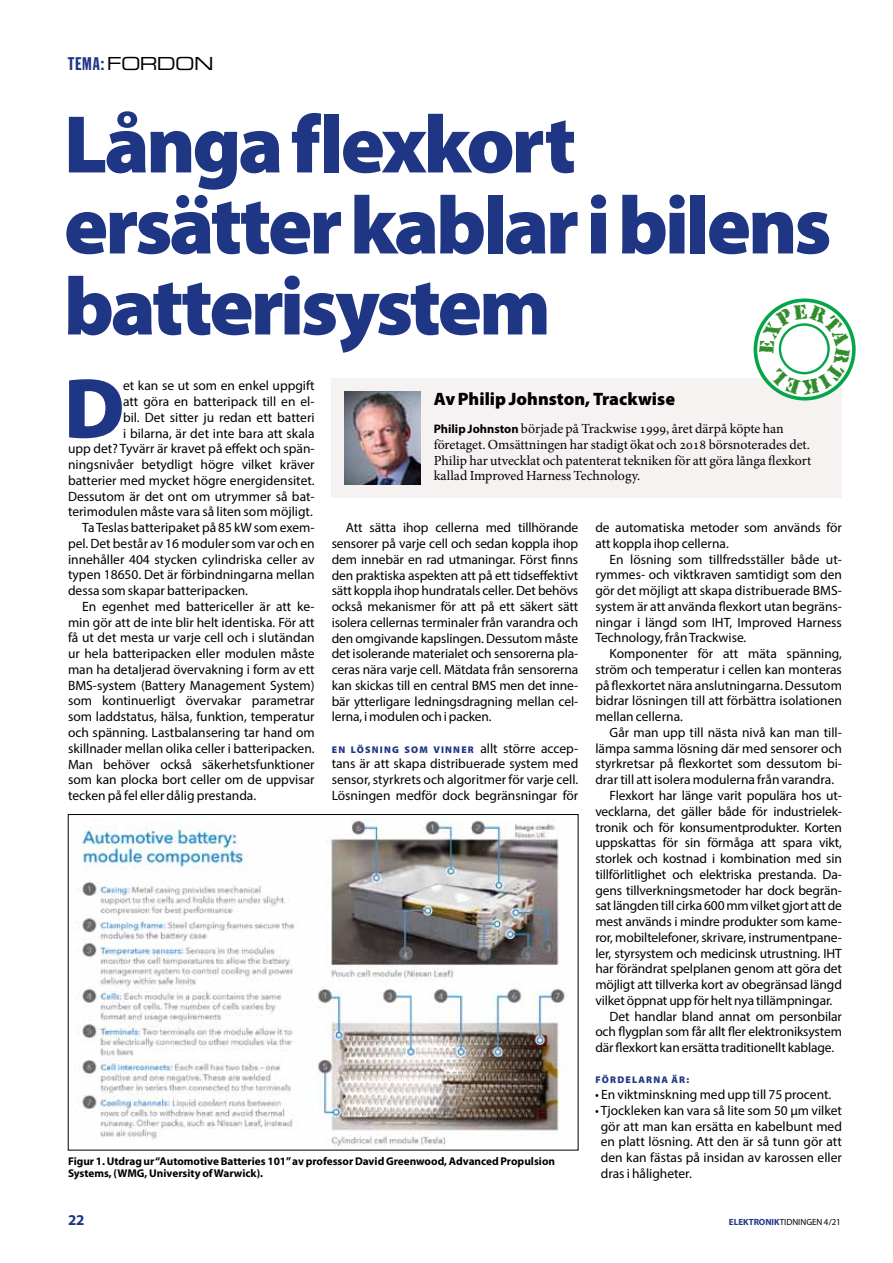
<style>
.page{position:relative;width:893px;height:1263px;background:#fff}
.page>*{position:absolute;margin:0;border:0;box-sizing:border-box;transform-origin:0 0}
.t1{font:900 85.95px "Myriad Pro";color:#1f3685}
.t2{font:900 82.5px/81px "Myriad Pro";letter-spacing:-.04em;color:#1f3685}
.t3{font:900 18px "Myriad Pro";color:#000}
.t4{font:18px "Eurostile Extended Two";letter-spacing:-.04em;color:#000}
.t5{font:700 15px "Myriad Pro";color:#1f3685}
.t6{font:13.8px/15.8px "Minion Pro";color:#000}
.t7{font:13.5px/15.8px "Myriad Pro";color:#000;text-align:justify}
.t8{font:700 11.25px/12px "Myriad Pro";color:#000}
.t9{font:900 9.75px "Myriad Pro";letter-spacing:.12em;color:#1f3685}
.t10{font:9px "Myriad Pro";color:#000}
.s1{font-family:"Franklin Gothic Extra Cond";color:#1f3685}
.s2{font-family:"Myriad Pro";font-weight:700;font-size:12.3px}
.s3{font-weight:400;font-size:13.5px;color:#000}
.s4{font-weight:700;color:#1f3685}
</style>
<div class="page">
<img style="left:76px;top:819px;width:491px;height:328px">
<div style="left:332px;top:378px;width:510px;height:119px;background:#f5f2f1"></div>
<img style="left:344px;top:391px;width:77px;height:94px">
<svg style="left:754px;top:298px;width:102px;height:102px"></svg>
<h3 class="t4" style="left:68px;top:51px;width:147px"><span class="s1">TEMA:</span>FORDON</h3>
<h2 class="t2" style="left:64px;top:105px;width:769px">Långa f lexkort ersätter kablar i bilens batterisystem</h2>
<h1 class="t1" style="left:64px;top:360px;width:63px">D</h1>
<p class="t7" style="left:123px;top:378px;width:193px">et kan se ut som en enkel uppgift</p>
<h3 class="t3" style="left:434px;top:388px;width:243px">Av Philip Johnston, Trackwise</h3>
<p class="t6" style="left:434px;top:421px;width:379px"><span class="s2">Philip Johnston</span> började på Trackwise 1999, året därpå köpte han företaget. Omsättningen har stadigt ökat och 2018 börsnoterades det.<br>Philip har utvecklat och patenterat tekniken för att göra långa flexkort kallad Improved Harness Technology.</p>
<p class="t7" style="left:123px;top:393px;width:193px">att göra en batteripack till en el-</p>
<p class="t7" style="left:123px;top:409px;width:193px">bil. Det sitter ju redan ett batteri</p>
<p class="t7" style="left:123px;top:425px;width:193px">i bilarna, är det inte bara att skala</p>
<p class="t7" style="left:68px;top:441px;width:248px">upp det? Tyvärr är kravet på effekt och spän-</p>
<p class="t7" style="left:68px;top:456px;width:248px">ningsnivåer betydligt högre vilket kräver</p>
<p class="t7" style="left:68px;top:472px;width:248px">batterier med mycket högre energidensitet.</p>
<p class="t7" style="left:68px;top:488px;width:248px">Dessutom är det ont om utrymmer så bat-</p>
<p class="t7" style="left:68px;top:504px;width:246px">terimodulen måste vara så liten som möjligt.</p>
<p class="t7" style="left:82px;top:519px;width:234px">Ta Teslas batteripaket på 85 kW som exem-</p>
<p class="t7" style="left:68px;top:535px;width:248px">pel. Det består av 16 moduler som var och en</p>
<p class="t7" style="left:68px;top:551px;width:248px">innehåller 404 stycken cylindriska celler av</p>
<p class="t7" style="left:68px;top:567px;width:248px">typen 18650. Det är förbindningarna mellan</p>
<p class="t7" style="left:68px;top:582px;width:182px">dessa som skapar batteripacken.</p>
<p class="t7" style="left:82px;top:598px;width:234px">En egenhet med battericeller är att ke-</p>
<p class="t7" style="left:68px;top:614px;width:248px">min gör att de inte blir helt identiska. För att</p>
<p class="t7" style="left:68px;top:630px;width:248px">få ut det mesta ur varje cell och i slutändan</p>
<p class="t7" style="left:68px;top:646px;width:248px">ur hela batteripacken eller modulen måste</p>
<p class="t7" style="left:68px;top:661px;width:248px">man ha detaljerad övervakning i form av ett</p>
<p class="t7" style="left:68px;top:677px;width:248px">BMS-system (Battery Management System)</p>
<p class="t7" style="left:68px;top:693px;width:248px">som kontinuerligt övervakar parametrar</p>
<p class="t7" style="left:68px;top:709px;width:248px">som laddstatus, hälsa, funktion, temperatur</p>
<p class="t7" style="left:68px;top:724px;width:248px">och spänning. Lastbalansering tar hand om</p>
<p class="t7" style="left:68px;top:740px;width:248px">skillnader mellan olika celler i batteripacken.</p>
<p class="t7" style="left:68px;top:756px;width:248px">Man behöver också säkerhetsfunktioner</p>
<p class="t7" style="left:68px;top:772px;width:248px">som kan plocka bort celler om de uppvisar</p>
<p class="t7" style="left:68px;top:787px;width:190px">tecken på fel eller dålig prestanda.</p>
<p class="t7" style="left:595px;top:519px;width:248px">de automatiska metoder som används för att koppla ihop cellerna.</p>
<p class="t7" style="left:595px;top:551px;width:248px;text-indent:14px">En lösning som tillfredsställer både ut&shy;rymmes- och viktkraven samtidigt som den gör det möjligt att skapa distribuerade BMS&shy;system är att använda flexkort utan begräns&shy;ningar i längd som IHT, Improved Harness Technology, från Trackwise.</p>
<p class="t7" style="left:595px;top:645px;width:248px;text-indent:14px">Komponenter för att mäta spänning, ström och temperatur i cellen kan monteras på flexkortet nära anslutningarna. Dessutom bidrar lösningen till att förbättra isolationen mellan cellerna.</p>
<p class="t7" style="left:610px;top:724px;width:234px">Går man upp till nästa nivå kan man til -</p>
<p class="t7" style="left:595px;top:740px;width:248px">lämpa samma lösning där med sensorer och</p>
<p class="t7" style="left:595px;top:756px;width:248px">styrkretsar på flexkortet som dessutom bi-</p>
<p class="t7" style="left:595px;top:772px;width:240px">drar till att isolera modulerna från varandra.</p>
<p class="t7" style="left:610px;top:787px;width:234px">Flexkort har länge varit populära hos ut-</p>
<p class="t7" style="left:595px;top:803px;width:248px">vecklarna, det gäller både för industrielek-</p>
<p class="t7" style="left:595px;top:819px;width:248px">tronik och för konsumentprodukter. Korten</p>
<p class="t7" style="left:595px;top:835px;width:248px">uppskattas för sin förmåga att spara vikt,</p>
<p class="t7" style="left:595px;top:850px;width:248px">storlek och kostnad i kombination med sin</p>
<p class="t7" style="left:595px;top:866px;width:248px">tillförlitlighet och elektriska prestanda. Da-</p>
<p class="t7" style="left:595px;top:882px;width:248px">gens tillverkningsmetoder har dock begrän-</p>
<p class="t7" style="left:595px;top:898px;width:248px">sat längden till cirka 600 mm vilket gjort att de</p>
<p class="t7" style="left:595px;top:913px;width:248px">mest används i mindre produkter som kame-</p>
<p class="t7" style="left:595px;top:929px;width:248px">ror, mobiltelefoner, skrivare, instrumentpane-</p>
<p class="t7" style="left:595px;top:945px;width:248px">ler, styrsystem och medicinsk utrustning. IHT</p>
<p class="t7" style="left:595px;top:961px;width:248px">har förändrat spelplanen genom att göra det</p>
<p class="t7" style="left:595px;top:976px;width:248px">möjligt att tillverka kort av obegränsad längd</p>
<p class="t7" style="left:595px;top:992px;width:239px">vilket öppnat upp för helt nya tillämpningar.</p>
<p class="t7" style="left:610px;top:1008px;width:234px">Det handlar bland annat om personbilar</p>
<p class="t7" style="left:595px;top:1024px;width:248px">och flygplan som får allt fler elektroniksystem</p>
<p class="t7" style="left:595px;top:1039px;width:240px">där flexkort kan ersätta traditionellt kablage.</p>
<p class="t9" style="left:595px;top:1074px;width:95px">Fördelarna är:</p>
<p class="t7" style="left:595px;top:1086px;width:237px">• En viktminskning med upp till 75 procent.</p>
<p class="t7" style="left:601px;top:1102px;width:243px;text-indent:-5px">• Tjockleken kan vara så lite som 50 µm vilket gör att man kan ersätta en kabelbunt med en platt lösning. Att den är så tunn gör att den kan fästas på insidan av karossen eller dras i håligheter.</p>
<p class="t7" style="left:332px;top:520px;width:248px;text-indent:14px">Att sätta ihop cellerna med tillhörande sensorer på varje cell och sedan koppla ihop dem innebär en rad utmaningar. Först finns den praktiska aspekten att på ett tidseffektivt sätt koppla ihop hundratals celler. Det behövs också mekanismer för att på ett säkert sätt isolera cellernas terminaler från varandra och den omgivande kapslingen. Dessutom måste det isolerande materialet och sensorerna pla&shy;ceras nära varje cell. Mätdata från sensorerna kan skickas till en central BMS men det inne&shy;bär ytterligare ledningsdragning mellan cel&shy;lerna, i modulen och i packen.</p>
<p class="t9" style="left:332px;top:744px;width:248px">En lösning som vinner <span class="s3">allt större accep-</span></p>
<p class="t7" style="left:332px;top:756px;width:248px">tans är att skapa distribuerade system med sensor, styrkrets och algoritmer för varje cell.<br>Lösningen medför dock begränsningar för</p>
<p class="t8" style="left:68px;top:1155px;width:489px">Figur 1. Utdrag ur “Automotive Batteries 101” av professor David Greenwood, Advanced Propulsion<br>Systems, (WMG, University of Warwick).</p>
<p class="t5" style="left:68px;top:1210px;width:18px">22</p>
<p class="t10" style="left:729px;top:1216px;width:113px"><span class="s4">ELEKTRONIK</span>TIDNINGEN 4/21</p>
</div>
